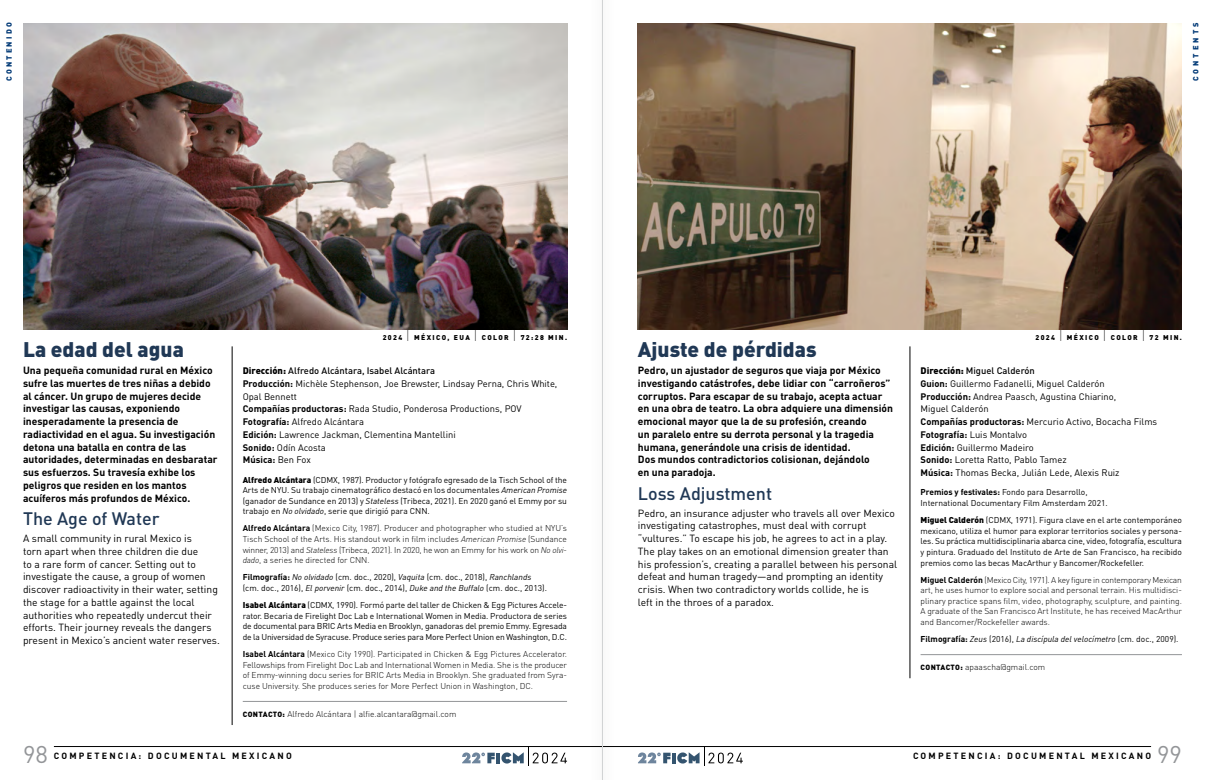
<style>
.page{position:relative;width:1205px;height:780px;background:#fff}
.page>*{position:absolute;margin:0;border:0;box-sizing:border-box;transform-origin:0 0}
.t1{font:23.88px "DIN Pro";color:#939598}
.t2{font:900 20.88px "DIN Pro";color:#203855}
.t3{font:500 17.88px "DIN Pro";color:#203855}
.t4{font:700 10.25px/12.8px "DIN Pro";color:#000}
.t5{font:10.25px/12.8px "DIN Pro";color:#000}
.t6{font:9.38px/12.8px "DIN Pro";color:#000}
.t7{font:700 9px "DIN Pro";letter-spacing:.25em;color:#000}
.t8{font:8.5px/10.6px "DIN Pro";color:#000;text-align:justify}
.t9{font:300 8.5px/10.6px "DIN Pro";letter-spacing:-.005em;color:#000;text-align:justify}
.t10{font:italic 8.5px "DIN";color:#000}
.t11{font:900 7.5px "DIN Pro";letter-spacing:.295em;color:#003976}
.t12{font:900 7.5px "DIN Pro";letter-spacing:.4em;color:#003976}
.t13{font:900 7px "DIN Pro";letter-spacing:.2em;color:#000}
.s1{font-weight:300;font-size:13.5px}
.s2{font-weight:900}
.s3{font-weight:500}
.s4{font-weight:700}
.s5{font-family:"DIN";font-style:italic}
.s6{font-weight:900;font-size:7.5px}
.s7{font-family:"DIN Pro";font-weight:700;font-style:normal}
.s8{font-family:"DIN Pro";font-style:normal}
</style>
<div class="page">
<hr style="left:602px;top:746px;width:549px;height:1px;background:#000">
<hr style="left:672px;top:752px;width:4px;height:11px;background:#34546f">
<svg style="left:638px;top:752px;width:32px;height:11px"></svg>
<svg style="left:677px;top:747px;width:66px;height:18px"></svg>
<hr style="left:496px;top:752px;width:4px;height:11px;background:#34546f">
<svg style="left:462px;top:752px;width:33px;height:11px"></svg>
<svg style="left:501px;top:747px;width:66px;height:18px"></svg>
<hr style="left:54px;top:746px;width:548px;height:1px;background:#000">
<hr style="left:243px;top:701px;width:324px;height:1px;background:#939598">
<hr style="left:920px;top:654px;width:262px;height:1px;background:#939598">
<img style="left:638px;top:23px;width:544px;height:306px">
<hr style="left:232px;top:346px;width:1px;height:379px;background:#000">
<hr style="left:909px;top:346px;width:1px;height:332px;background:#000">
<img style="left:23px;top:23px;width:544px;height:306px">
<div style="left:591px;top:0;width:23px;height:780px;background:#fbfbfb"></div>
<hr style="left:602px;top:0;width:1px;height:780px;background:#d1d3d4">
<p class="t11" style="left:4px;top:81px;width:60px;rotate:-90deg">CONTENIDO</p>
<p class="t12" style="left:1191px;top:81px;width:60px;rotate:-90deg">CONTENTS</p>
<h2 class="t2" style="left:23px;top:335px;width:162px">La edad del agua</h2>
<p class="t4" style="left:23px;top:363px;width:196px">Una pequeña comunidad rural en México sufre las muertes de tres niñas a debido al cáncer. Un grupo de mujeres decide investigar las causas, exponiendo inesperadamente la presencia de radiactividad en el agua. Su investigación detona una batalla en contra de las autoridades, determinadas en desbaratar sus esfuerzos. Su travesía exhibe los peligros que residen en los mantos acuíferos más profundos de México.</p>
<h3 class="t3" style="left:23px;top:506px;width:138px">The Age of Water</h3>
<p class="t5" style="left:23px;top:531px;width:198px">A small community in rural Mexico is<br>torn apart when three children die due<br>to a rare form of cancer. Setting out to investigate the cause, a group of women discover radioactivity in their water, setting the stage for a battle against the local authorities who repeatedly undercut their efforts. Their journey reveals the dangers present in Mexico’s ancient water reserves.</p>
<p class="t13" style="left:383px;top:333px;width:186px">2024 <span class="s1">|</span> MÉXICO, EUA <span class="s1">|</span> COLOR <span class="s1">|</span> 72:28 MIN.</p>
<p class="t13" style="left:1035px;top:333px;width:148px">2024 <span class="s1">|</span> MÉXICO <span class="s1">|</span> COLOR <span class="s1">|</span> 72 MIN.</p>
<h2 class="t2" style="left:638px;top:335px;width:180px">Ajuste de pérdidas</h2>
<p class="t4" style="left:638px;top:363px;width:257px">Pedro, un ajustador de seguros que viaja por México investigando catástrofes, debe lidiar con “carroñeros” corruptos. Para escapar de su trabajo, acepta actuar en una obra de teatro. La obra adquiere una dimensión emocional mayor que la de su profesión, creando<br>un paralelo entre su derrota personal y la tragedia humana, generándole una crisis de identidad.<br>Dos mundos contradictorios colisionan, dejándolo<br>en una paradoja.</p>
<h3 class="t3" style="left:638px;top:481px;width:136px">Loss Adjustment</h3>
<p class="t5" style="left:638px;top:506px;width:261px">Pedro, an insurance adjuster who travels all over Mexico investigating catastrophes, must deal with corrupt “vultures.” To escape his job, he agrees to act in a play.<br>The play takes on an emotional dimension greater than his profession’s, creating a parallel between his personal defeat and human tragedy—and prompting an identity crisis. When two contradictory worlds collide, he is<br>left in the throes of a paradox.</p>
<p class="t6" style="left:243px;top:364px;width:316px"><span class="s2">Dirección:</span> <span class="s3">Alfredo Alcántara, Isabel Alcántara<br></span><span class="s4">Producción:</span> Michèle Stephenson, Joe Brewster, Lindsay Perna, Chris White, Opal Bennett<br><span class="s4">Compañías productoras:</span> Rada Studio, Ponderosa Productions, POV <span class="s4">Fotografía:</span> Alfredo Alcántara<br><span class="s4">Edición:</span> Lawrence Jackman, Clementina Mantellini<br><span class="s4">Sonido:</span> Odín Acosta<br><span class="s4">Música:</span> Ben Fox</p>
<p class="t8" style="left:243px;top:474px;width:326px"><span class="s2">Alfredo Alcántara</span> (CDMX, 1987). Productor y fotógrafo egresado de la Tisch School of the Arts de NYU. Su trabajo cinematográfico destacó en los documentales <span class="s5">American Promise </span>(ganador de Sundance en 2013) y <span class="s5">Stateless</span> (Tribeca, 2021). En 2020 ganó el Emmy por su trabajo en <span class="s5">No olvidado</span>, serie que dirigió para CNN.</p>
<p class="t9" style="left:243px;top:522px;width:326px"><span class="s4">Alfredo Alcántara</span> (Mexico City, 1987). Producer and photographer who studied at NYU’s Tisch School of the Arts. His standout work in film includes <span class="s5">American Promise</span> (Sundance winner, 2013) and <span class="s5">Stateless</span> (Tribeca, 2021). In 2020, he won an Emmy for his work on <span class="s5">No olvi&shy;dado</span>, a series he directed for CNN.</p>
<p class="t8" style="left:243px;top:571px;width:306px"><span class="s4">Filmografía:</span> <span class="s5">No olvidado</span> (cm. doc., 2020), <span class="s5">Vaquita</span> (cm. doc., 2018), <span class="s5">Ranchlands </span>(cm. doc., 2016), <span class="s5">El porvenir</span> (cm. doc., 2014), <span class="s5">Duke and the Buffalo</span> (cm. doc., 2013).</p>
<p class="t8" style="left:243px;top:599px;width:326px"><span class="s2">Isabel Alcántara</span> (CDMX, 1990). Formó parte del taller de Chicken &amp; Egg Pictures Accele&shy;rator. Becaria de Firelight Doc Lab e International Women in Media. Productora de series de documental para BRIC Arts Media en Brooklyn, ganadoras del premio Emmy. Egresada de la Universidad de Syracuse. Produce series para More Perfect Union en Washington, D.C.</p>
<p class="t9" style="left:243px;top:648px;width:326px"><span class="s4">Isabel Alcántara</span> (Mexico City 1990). Participated in Chicken &amp; Egg Pictures Accelerator.<br>Fellowships from Firelight Doc Lab and International Women in Media. She is the producer of Emmy-winning docu series for BRIC Arts Media in Brooklyn. She graduated from Syra&shy;cuse University. She produces series for More Perfect Union in Washington, DC.</p>
<p class="t9" style="left:243px;top:707px;width:215px"><span class="s6">CONTACTO:</span> Alfredo Alcántara | alfie.alcantara@gmail.com</p>
<p class="t6" style="left:920px;top:364px;width:238px"><span class="s2">Dirección:</span> <span class="s3">Miguel Calderón<br></span><span class="s4">Guion:</span> Guillermo Fadanelli, Miguel Calderón <span class="s4">Producción:</span> Andrea Paasch, Agustina Chiarino,<br>Miguel Calderón<br><span class="s4">Compañías productoras:</span> Mercurio Activo, Bocacha Films <span class="s4">Fotografía:</span> Luis Montalvo<br><span class="s4">Edición:</span> Guillermo Madeiro<br><span class="s4">Sonido:</span> Loretta Ratto, Pablo Tamez<br><span class="s4">Música:</span> Thomas Becka, Julián Lede, Alexis Ruiz</p>
<p class="t8" style="left:920px;top:486px;width:189px"><span class="s4">Premios y festivales:</span> Fondo para Desarrollo,<br>International Documentary Film Amsterdam 2021.</p>
<p class="t8" style="left:920px;top:514px;width:263px"><span class="s2">Miguel Calderón</span> (CDMX, 1971). Figura clave en el arte contemporáneo mexicano, utiliza el humor para explorar territorios sociales y persona&shy;les. Su práctica multidisciplinaria abarca cine, video, fotografía, escultura y pintura. Graduado del Instituto de Arte de San Francisco, ha recibido premios como las becas MacArthur y Bancomer/Rockefeller.</p>
<p class="t9" style="left:920px;top:573px;width:263px"><span class="s4">Miguel Calderón</span> (Mexico City, 1971). A key figure in contemporary Mexican art, he uses humor to explore social and personal terrain. His multidisci&shy;plinary practice spans film, video, photography, sculpture, and painting.<br>A graduate of the San Francisco Art Institute, he has received MacArthur and Bancomer/Rockefeller awards.</p>
<p class="t10" style="left:920px;top:633px;width:259px"><span class="s7">Filmografía:</span> Zeus <span class="s8">(2016),</span> La discípula del velocímetro <span class="s8">(cm. doc., 2009).</span></p>
<p class="t9" style="left:920px;top:661px;width:126px"><span class="s6">CONTACTO:</span> apaascha@gmail.com</p>
<h1 class="t1" style="left:23px;top:738px;width:26px">98</h1>
<p class="t7" style="left:54px;top:749px;width:239px">COMPETENCIA: DOCUMENTAL MEXICANO</p>
<h1 class="t1" style="left:1157px;top:738px;width:26px">99</h1>
<p class="t7" style="left:913px;top:749px;width:239px">COMPETENCIA: DOCUMENTAL MEXICANO</p>
</div>
